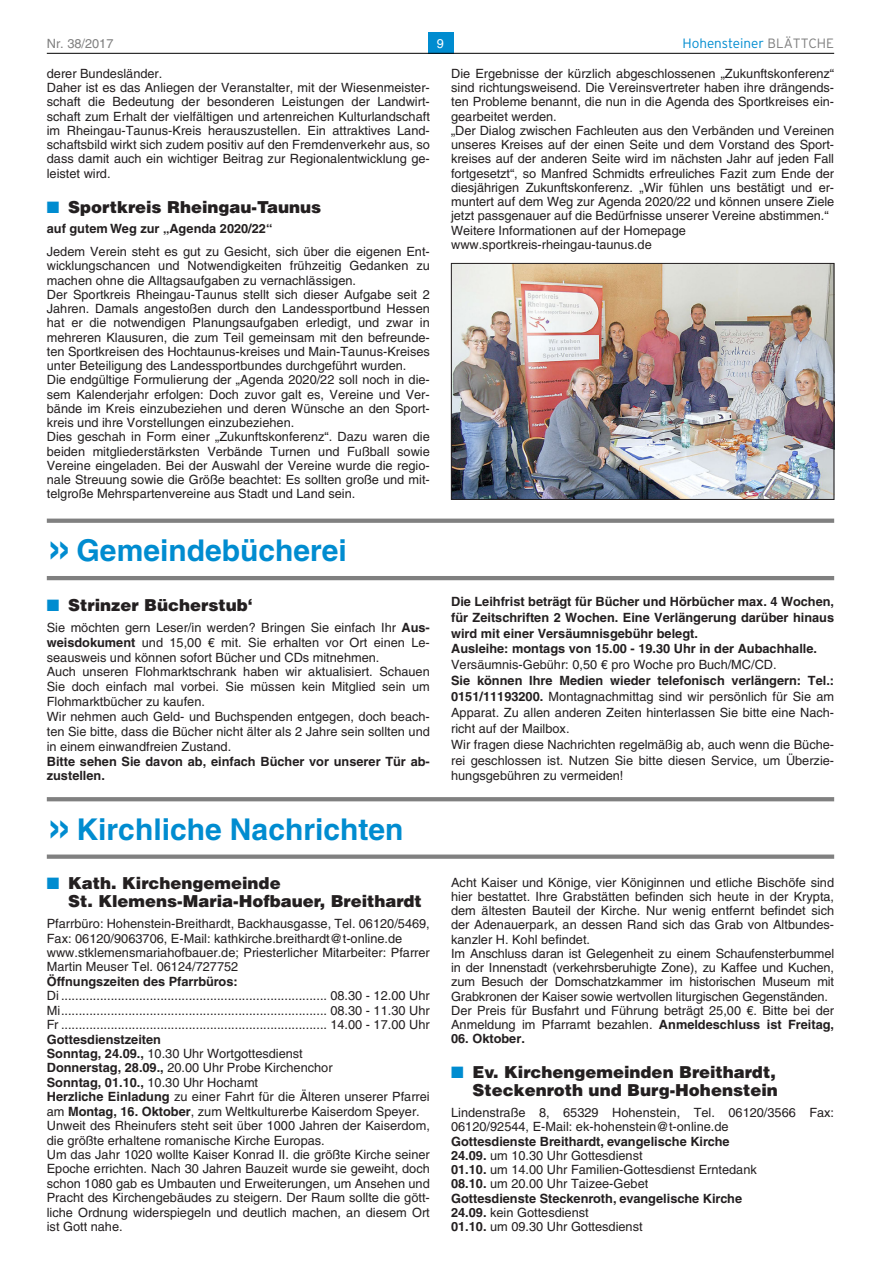
<style>
.page{position:relative;width:881px;height:1263px;background:#fff}
.page>*{position:absolute;margin:0;border:0;box-sizing:border-box;transform-origin:0 0}
.t1{font:700 30px "Helvetica LT";color:#008cd0}
.t2{font:900 16.5px/18.1px "Helvetica LT";color:#231f20}
.t3{font:300 13.5px "Interstate";color:#008cd0}
.t4{font:12.75px/14.2px "Helvetica LT";color:#231f20}
.t5{font:700 12.75px/15.9px "Helvetica LT";color:#231f20}
.t6{font:12.75px "Helvetica LT";color:#808080}
.t7{font:12.75px "Helvetica LT";color:#fff}
.s1{color:#808080}
.s2{color:#008cd0}
.s3{font-size:45px}
.s4{font-weight:700}
</style>
<div class="page">
<div style="left:427px;top:32px;width:26px;height:21px;background:#008cd0"></div>
<hr style="left:47px;top:53px;width:786px;height:1px;background:#000">
<img style="left:453px;top:265px;width:378px;height:233px">
<div style="left:451px;top:263px;width:382px;height:237px;border:1px solid #231f20"></div>
<svg style="left:47px;top:519px;width:786px;height:4px;background:#858585"></svg>
<hr style="left:47px;top:576px;width:786px;height:4px;background:#808080">
<svg style="left:47px;top:797px;width:786px;height:4px;background:#838383"></svg>
<div style="left:47px;top:854px;width:786px;height:5px;background:#808080"></div>
<p class="t6" style="left:47px;top:39px;width:68px">Nr. 38/2017</p>
<p class="t7" style="left:437px;top:39px;width:9px">9</p>
<p class="t3" style="left:682px;top:35px;width:153px">Hohensteiner <span class="s1">BlättcHe</span></p>
<p class="t4" style="left:451px;top:68px;width:384px">Die Ergebnisse der kürzlich abgeschlossenen „Zukunftskonferenz“ sind richtungsweisend. Die Vereinsvertreter haben ihre drängends&shy;ten Probleme benannt, die nun in die Agenda des Sportkreises ein&shy;gearbeitet werden.<br>„Der Dialog zwischen Fachleuten aus den Verbänden und Vereinen unseres Kreises auf der einen Seite und dem Vorstand des Sport&shy;kreises auf der anderen Seite wird im nächsten Jahr auf jeden Fall fortgesetzt“, so Manfred Schmidts erfreuliches Fazit zum Ende der diesjährigen Zukunftskonferenz. „Wir fühlen uns bestätigt und er&shy;muntert auf dem Weg zur Agenda 2020/22 und können unsere Ziele jetzt passgenauer auf die Bedürfnisse unserer Vereine abstimmen.“ Weitere Informationen auf der Homepage www.sportkreis-rheingau-taunus.de</p>
<p class="t4" style="left:47px;top:68px;width:384px">derer Bundesländer.<br>Daher ist es das Anliegen der Veranstalter, mit der Wiesenmeister&shy;schaft die Bedeutung der besonderen Leistungen der Landwirt&shy;schaft zum Erhalt der vielfältigen und artenreichen Kulturlandschaft im Rheingau-Taunus-Kreis herauszustellen. Ein attraktives Land&shy;schaftsbild wirkt sich zudem positiv auf den Fremdenverkehr aus, so dass damit auch ein wichtiger Beitrag zur Regionalentwicklung ge&shy;leistet wird.</p>
<p class="t2" style="left:47px;top:198px;width:276px"><span class="s2">■</span> Sportkreis Rheingau-Taunus</p>
<p class="t5" style="left:47px;top:221px;width:227px">auf gutem Weg zur „agenda 2020/22“</p>
<p class="t4" style="left:47px;top:246px;width:384px">Jedem Verein steht es gut zu Gesicht, sich über die eigenen Ent&shy;wicklungschancen und Notwendigkeiten frühzeitig Gedanken zu machen ohne die Alltagsaufgaben zu vernachlässigen.<br>Der Sportkreis Rheingau-Taunus stellt sich dieser Aufgabe seit 2<br>Jahren. Damals angestoßen durch den Landessportbund Hessen hat er die notwendigen Planungsaufgaben erledigt, und zwar in mehreren Klausuren, die zum Teil gemeinsam mit den befreunde&shy;ten Sportkreisen des Hochtaunus-kreises und Main-Taunus-Kreises unter Beteiligung des Landessportbundes durchgeführt wurden.<br>Die endgültige Formulierung der „Agenda 2020/22 soll noch in die&shy;sem Kalenderjahr erfolgen: Doch zuvor galt es, Vereine und Ver&shy;bände im Kreis einzubeziehen und deren Wünsche an den Sport&shy;kreis und ihre Vorstellungen einzubeziehen.<br>Dies geschah in Form einer „Zukunftskonferenz“. Dazu waren die beiden mitgliederstärksten Verbände Turnen und Fußball sowie Vereine eingeladen. Bei der Auswahl der Vereine wurde die regio&shy;nale Streuung sowie die Größe beachtet: Es sollten große und mit&shy;telgroße Mehrspartenvereine aus Stadt und Land sein.</p>
<h1 class="t1" style="left:47px;top:533px;width:301px"><span class="s3">»</span> gemeindebücherei</h1>
<p class="t2" style="left:47px;top:596px;width:207px"><span class="s2">■</span> Strinzer Bücherstub‘</p>
<p class="t4" style="left:47px;top:621px;width:384px;line-height:14.9px">Sie möchten gern Leser/in werden? Bringen Sie einfach Ihr <span class="s4">aus&shy;weisdokument</span> und 15,00 € mit. Sie erhalten vor Ort einen Le&shy;seausweis und können sofort Bücher und CDs mitnehmen.<br>Auch unseren Flohmarktschrank haben wir aktualisiert. Schauen Sie doch einfach mal vorbei. Sie müssen kein Mitglied sein um Flohmarktbücher zu kaufen.<br>Wir nehmen auch Geld- und Buchspenden entgegen, doch beach&shy;ten Sie bitte, dass die Bücher nicht älter als 2 Jahre sein sollten und in einem einwandfreien Zustand.</p>
<p class="t5" style="left:47px;top:754px;width:384px;line-height:14.9px">Bitte sehen Sie davon ab, einfach Bücher vor unserer tür ab&shy;zustellen.</p>
<h1 class="t1" style="left:47px;top:812px;width:358px"><span class="s3">»</span> kirchliche nachrichten</h1>
<p class="t2" style="left:68px;top:874px;width:355px;text-indent:-21px"><span class="s2">■</span> Kath. Kirchengemeinde<br>St. Klemens-Maria-Hofbauer, Breithardt</p>
<p class="t4" style="left:47px;top:918px;width:384px">Pfarrbüro: Hohenstein-Breithardt, Backhausgasse, Tel. 06120/5469, Fax: 06120/9063706, E-Mail: kathkirche.breithardt@t-online.de www.stklemensmariahofbauer.de; Priesterlicher Mitarbeiter: Pfarrer Martin Meuser Tel. 06124/727752</p>
<p class="t5" style="left:47px;top:973px;width:192px">Öffnungszeiten des Pfarrbüros:</p>
<p class="t4" style="left:47px;top:990px;width:384px;text-align:justify">Di ........................................................................... 08.30 - 12.00 Uhr Mi........................................................................... 08.30 - 11.30 Uhr Fr ........................................................................... 14.00 - 17.00 Uhr</p>
<p class="t4" style="left:47px;top:1033px;width:384px"><span class="s4">gottesdienstzeiten<br>Sonntag, 24.09.,</span> 10.30 Uhr Wortgottesdienst<br><span class="s4">Donnerstag, 28.09.,</span> 20.00 Uhr Probe Kirchenchor<br><span class="s4">Sonntag, 01.10.,</span> 10.30 Uhr Hochamt<br><span class="s4">Herzliche einladung</span> zu einer Fahrt für die Älteren unserer Pfarrei am <span class="s4">montag, 16. oktober</span>, zum Weltkulturerbe Kaiserdom Speyer.<br>Unweit des Rheinufers steht seit über 1000 Jahren der Kaiserdom, die größte erhaltene romanische Kirche Europas.<br>Um das Jahr 1020 wollte Kaiser Konrad II. die größte Kirche seiner Epoche errichten. Nach 30 Jahren Bauzeit wurde sie geweiht, doch schon 1080 gab es Umbauten und Erweiterungen, um Ansehen und Pracht des Kirchengebäudes zu steigern. Der Raum sollte die gött&shy;liche Ordnung widerspiegeln und deutlich machen, an diesem Ort ist Gott nahe.</p>
<p class="t5" style="left:451px;top:593px;width:384px">Die leihfrist beträgt für Bücher und Hörbücher max. 4 Wochen, für Zeitschriften 2 Wochen. eine Verlängerung darüber hinaus wird mit einer Versäumnisgebühr belegt.<br>ausleihe: montags von 15.00 - 19.30 uhr in der aubachhalle.</p>
<p class="t4" style="left:451px;top:659px;width:327px">Versäumnis-Gebühr: 0,50 € pro Woche pro Buch/MC/CD.</p>
<p class="t4" style="left:451px;top:674px;width:384px;line-height:15.9px"><span class="s4">Sie können ihre medien wieder telefonisch verlängern: tel.:<br>0151/11193200.</span> Montagnachmittag sind wir persönlich für Sie am Apparat. Zu allen anderen Zeiten hinterlassen Sie bitte eine Nach&shy;richt auf der Mailbox.<br>Wir fragen diese Nachrichten regelmäßig ab, auch wenn die Büche&shy;rei geschlossen ist. Nutzen Sie bitte diesen Service, um Überzie&shy;hungsgebühren zu vermeiden!</p>
<p class="t4" style="left:451px;top:876px;width:384px">Acht Kaiser und Könige, vier Königinnen und etliche Bischöfe sind hier bestattet. Ihre Grabstätten befinden sich heute in der Krypta, dem ältesten Bauteil der Kirche. Nur wenig entfernt befindet sich der Adenauerpark, an dessen Rand sich das Grab von Altbundes&shy;kanzler H. Kohl befindet.<br>Im Anschluss daran ist Gelegenheit zu einem Schaufensterbummel in der Innenstadt (verkehrsberuhigte Zone), zu Kaffee und Kuchen, zum Besuch der Domschatzkammer im historischen Museum mit Grabkronen der Kaiser sowie wertvollen liturgischen Gegenständen.<br>Der Preis für Busfahrt und Führung beträgt 25,00 €. Bitte bei der Anmeldung im Pfarramt bezahlen. <span class="s4">anmeldeschluss ist Freitag,</span></p>
<p class="t5" style="left:451px;top:1031px;width:75px">06. oktober.</p>
<p class="t2" style="left:451px;top:1064px;width:328px;text-align:right"><span class="s2">■</span> Ev. Kirchengemeinden Breithardt,<br>Steckenroth und Burg-Hohenstein</p>
<p class="t4" style="left:451px;top:1107px;width:384px">Lindenstraße 8, 65329 Hohenstein, Tel. 06120/3566 Fax:<br>06120/92544, E-Mail: ek-hohenstein@t-online.de</p>
<p class="t4" style="left:451px;top:1135px;width:307px"><span class="s4">gottesdienste Breithardt, evangelische kirche 24.09.</span> um 10.30 Uhr Gottesdienst<br><span class="s4">01.10.</span> um 14.00 Uhr Familien-Gottesdienst Erntedank <span class="s4">08.10.</span> um 20.00 Uhr Taizee-Gebet<br><span class="s4">gottesdienste Steckenroth, evangelische kirche 24.09.</span> kein Gottesdienst<br><span class="s4">01.10.</span> um 09.30 Uhr Gottesdienst</p>
</div>
